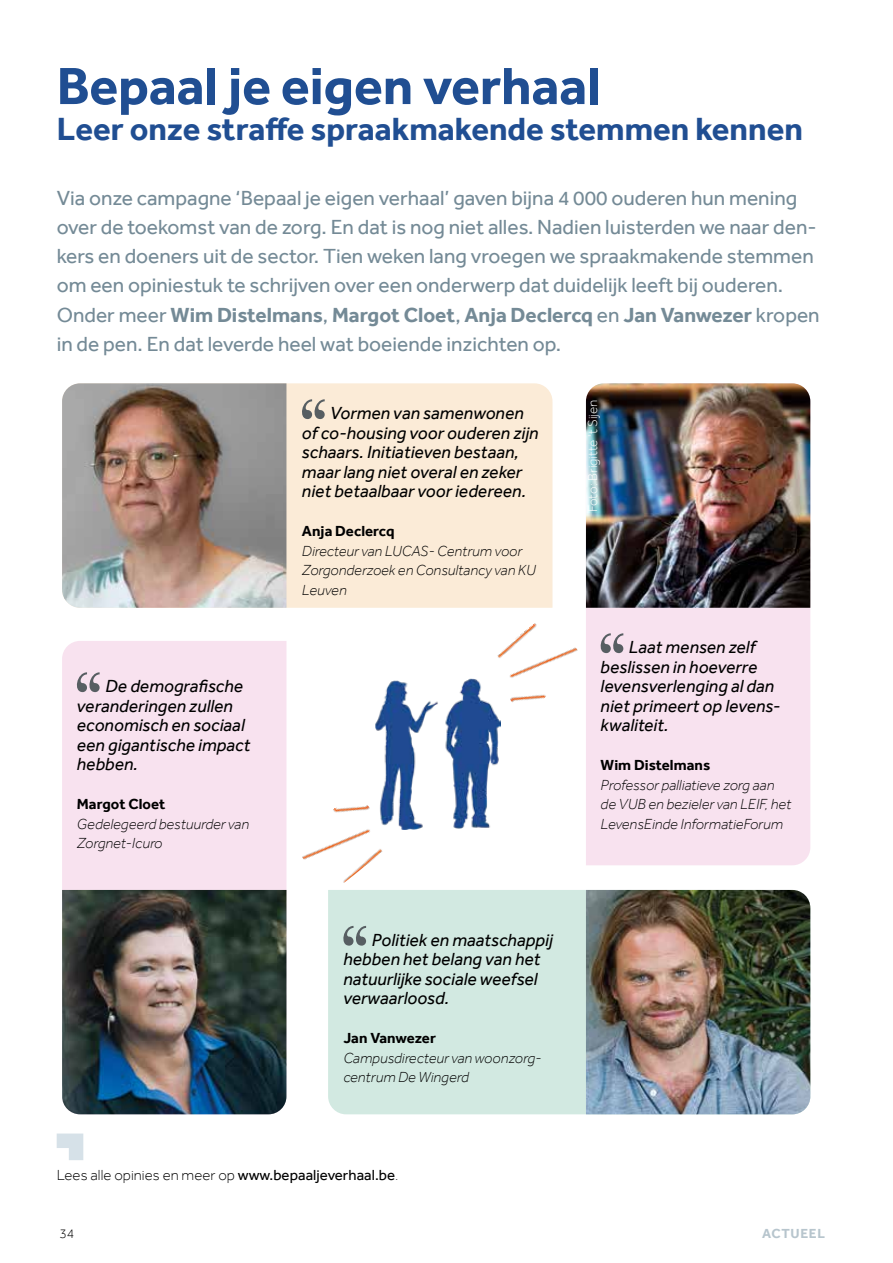
<style>
.page{position:relative;width:893px;height:1263px;background:#fff}
.page>*{position:absolute;margin:0;border:0;box-sizing:border-box;transform-origin:0 0}
.t1{font:700 54px "Effra";color:#204e92}
.t2{font:700 33px "Effra";color:#204e92}
.t3{font:21px/29.2px "Effra";color:#748a96}
.t4{font:italic 18px/19.5px "Effra";letter-spacing:.005em;color:#000}
.t5{font:italic 300 15px/19.5px "Effra";letter-spacing:.005em;color:#000}
.t6{font:700 15px "Effra";letter-spacing:.005em;color:#000}
.t7{font:300 15px "Effra";letter-spacing:.005em;color:#000}
.t8{font:300 13.5px "Effra";letter-spacing:.005em;color:#fff}
.t9{font:700 13.5px "Effra";letter-spacing:.05em;color:#b7c5cd}
.t10{font:300 13.5px "Effra";color:#000}
.s1{font-weight:700}
.s2{font-weight:400}
</style>
<div class="page">
<svg style="left:57px;top:1133px;width:26px;height:27px"></svg>
<div style="left:586px;top:608px;width:224px;height:257px;background:#f8e2ef"></div>
<div style="left:286px;top:383px;width:266px;height:225px;background:#fbebd7"></div>
<img style="left:62px;top:383px;width:224px;height:225px">
<img style="left:586px;top:383px;width:224px;height:225px">
<div style="left:62px;top:641px;width:224px;height:249px;background:#f8e2ef"></div>
<img style="left:62px;top:890px;width:224px;height:224px">
<div style="left:328px;top:890px;width:258px;height:224px;background:#d2e9e1"></div>
<img style="left:586px;top:890px;width:224px;height:224px">
<svg style="left:298px;top:399px;width:27px;height:20px"></svg>
<svg style="left:596px;top:633px;width:27px;height:20px"></svg>
<svg style="left:339px;top:926px;width:27px;height:20px"></svg>
<svg style="left:73px;top:672px;width:27px;height:20px"></svg>
<img style="left:375px;top:678px;width:125px;height:152px">
<img style="left:482px;top:613px;width:106px;height:102px">
<img style="left:302px;top:791px;width:94px;height:102px">
<h1 class="t1" style="left:57px;top:54px;width:545px">Bepaal je eigen verhaal</h1>
<h2 class="t2" style="left:57px;top:109px;width:748px">Leer onze straffe spraakmakende stemmen kennen</h2>
<p class="t3" style="left:57px;top:183px;width:764px">Via onze campagne ‘Bepaal je eigen verhaal’ gaven bijna 4 000 ouderen hun mening over de toekomst van de zorg. En dat is nog niet alles. Nadien luisterden we naar den&shy;kers en doeners uit de sector. Tien weken lang vroegen we spraakmakende stemmen om een opiniestuk te schrijven over een onderwerp dat duidelijk leeft bij ouderen.<br>Onder meer <span class="s1">Wim Distelmans</span>, <span class="s1">Margot Cloet</span>, <span class="s1">Anja Declercq</span> en <span class="s1">Jan Vanwezer</span> kropen in de pen. En dat leverde heel wat boeiende inzichten op.</p>
<p class="t4" style="left:77px;top:676px;width:175px;text-indent:29px">De demografische veranderingen zullen economisch en sociaal een gigantische impact hebben.</p>
<p class="t6" style="left:77px;top:795px;width:90px">Margot Cloet</p>
<p class="t5" style="left:77px;top:814px;width:174px">Gedelegeerd bestuurder van<br>Zorgnet-Icuro</p>
<p class="t4" style="left:302px;top:403px;width:238px;text-indent:28px">Vormen van samenwonen of co-housing voor ouderen zijn schaars. Initiatieven bestaan, maar lang niet overal en zeker niet betaalbaar voor iedereen.</p>
<p class="t6" style="left:302px;top:522px;width:94px">Anja Declercq</p>
<p class="t5" style="left:302px;top:541px;width:235px">Directeur van LUCAS- Centrum voor<br>Zorgonderzoek en Consultancy van KU<br>Leuven</p>
<p class="t4" style="left:343px;top:930px;width:211px;text-indent:29px">Politiek en maatschappij hebben het belang van het natuurlijke sociale weefsel verwaarloosd.</p>
<p class="t6" style="left:343px;top:1029px;width:94px">Jan Vanwezer</p>
<p class="t5" style="left:343px;top:1048px;width:200px">Campusdirecteur van woonzorg&shy;centrum De Wingerd</p>
<p class="t7" style="left:57px;top:1166px;width:343px">Lees alle opinies en meer op <span class="s2">www.bepaaljeverhaal.be</span>.</p>
<p class="t8" style="left:585px;top:512px;width:114px;rotate:-90deg">Foto: Brigitte 't Sijen</p>
<p class="t4" style="left:601px;top:637px;width:181px;text-indent:28px">Laat mensen zelf beslissen in hoeverre levensverlenging al dan niet primeert op levens&shy;kwaliteit.</p>
<p class="t6" style="left:601px;top:756px;width:111px">Wim Distelmans</p>
<p class="t5" style="left:601px;top:775px;width:192px">Professor palliatieve zorg aan de VUB en bezieler van LEIF, het<br>LevensEinde InformatieForum</p>
<p class="t10" style="left:60px;top:1225px;width:16px">34</p>
<p class="t9" style="left:762px;top:1225px;width:64px">ACTUEEL</p>
</div>
